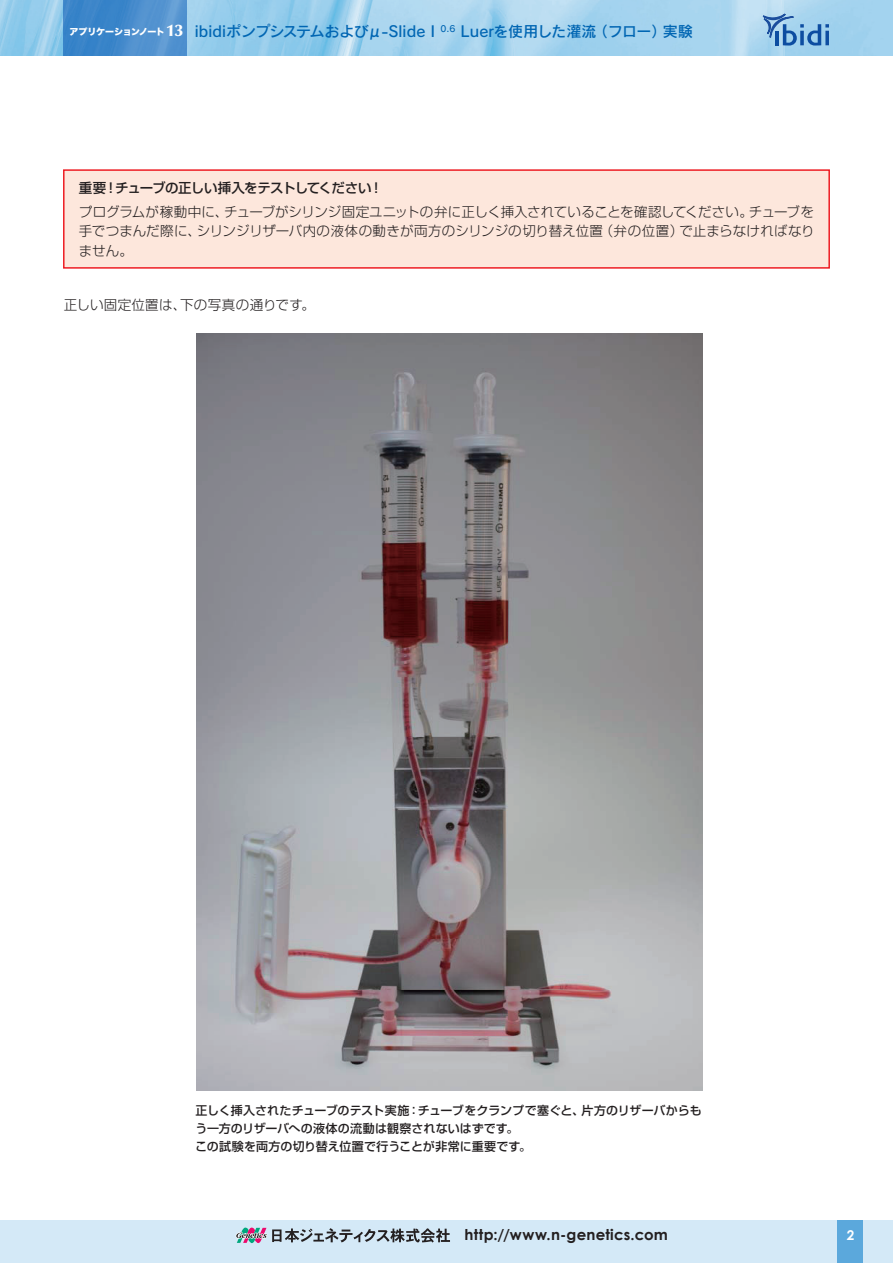
<style>
.page{position:relative;width:893px;height:1263px;background:#fff}
.page>*{position:absolute;margin:0;border:0;box-sizing:border-box;transform-origin:0 0}
.t1{font:900 16.5px "Optima LT Std";color:#fff}
.t2{font:15px "Rodin CID DB";letter-spacing:-.01em;color:#0166b3}
.t3{font:700 15px "Century Gothic";letter-spacing:.015em;color:#231f20}
.t4{font:300 13.5px/19.5px "Shin Go Pro";letter-spacing:.02em;color:#231f20;text-align:justify}
.t5{font:500 13.5px "Shin Go Pro";letter-spacing:-.05em;color:#231f20}
.t6{font:700 13.5px "Century Gothic";color:#fff}
.t7{font:500 12px/18px "Shin Go Pro";color:#231f20}
.t8{font:9px "Hira Kaku Std W8";letter-spacing:-.04em;color:#fff}
</style>
<div class="page">
<img style="left:0;top:0;width:893px;height:55px">
<svg style="left:762px;top:12px;width:67px;height:34px;background:#7bacd7"></svg>
<svg style="left:64px;top:0;width:123px;height:55px;background:#468bcc"></svg>
<div style="left:0;top:1220px;width:893px;height:43px;background:#d4e9f7"></div>
<svg style="left:236px;top:1227px;width:214px;height:17px"></svg>
<div style="left:838px;top:1220px;width:25px;height:43px;background:#5ba8dc"></div>
<div style="left:63px;top:169px;width:767px;height:100px;background:#fde7dc;border:2px solid #ee1d23"></div>
<img style="left:197px;top:334px;width:505px;height:757px">
<p class="t8" style="left:70px;top:26px;width:97px">アプリケーションノート</p>
<p class="t2" style="left:195px;top:22px;width:500px">ibidiポンプシステムおよびμ-Slide I <sup>0.6</sup> Luerを使用した灌流（フロー）実験</p>
<p class="t1" style="left:166px;top:21px;width:18px">13</p>
<p class="t5" style="left:79px;top:176px;width:306px">重要！チューブの正しい挿入をテストしてください！</p>
<p class="t4" style="left:79px;top:200px;width:737px">プログラムが稼動中に、チューブがシリンジ固定ユニットの弁に正しく挿入されていることを確認してください。チューブを手でつまんだ際に、シリンジリザーバ内の液体の動きが両方のシリンジの切り替え位置（弁の位置）で止まらなければなりません。</p>
<p class="t4" style="left:64px;top:293px;width:253px">正しい固定位置は、下の写真の通りです。</p>
<p class="t7" style="left:196px;top:1100px;width:508px">正しく挿入されたチューブのテスト実施：チューブをクランプで塞ぐと、片方のリザーバからもう一方のリザーバへの液体の流動は観察されないはずです。<br>この試験を両方の切り替え位置で行うことが非常に重要です。</p>
<p class="t3" style="left:465px;top:1225px;width:205px">http://www.n-genetics.com</p>
<p class="t6" style="left:847px;top:1226px;width:9px">2</p>
</div>
